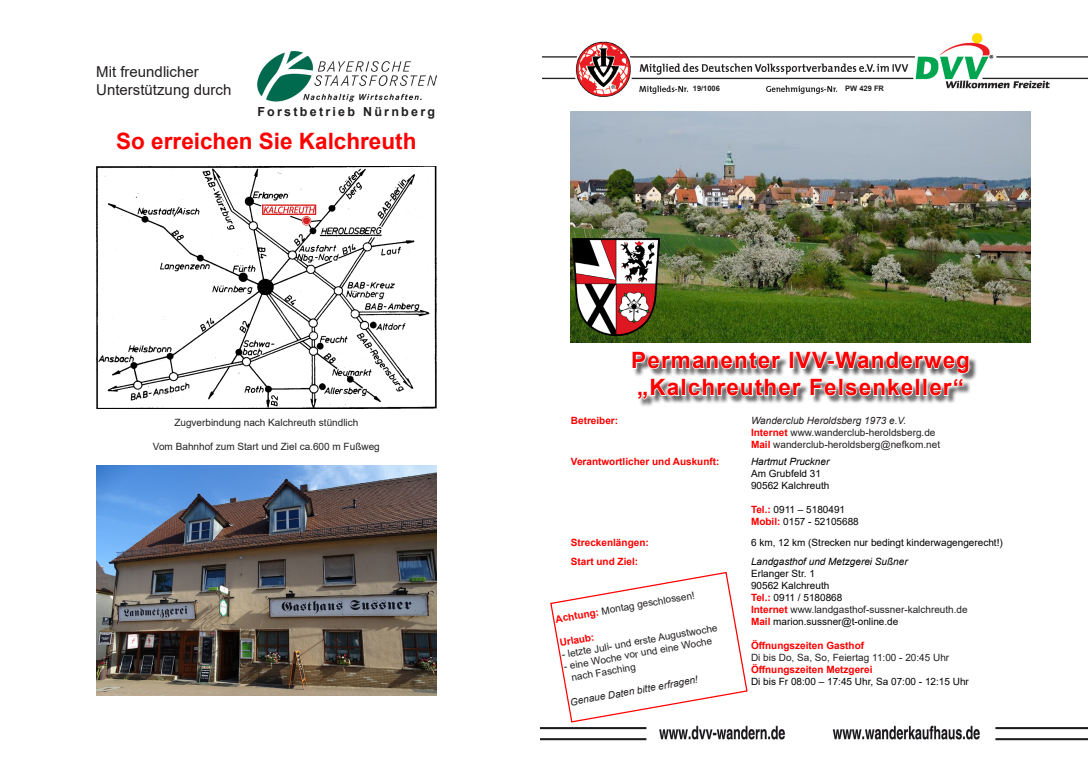
<style>
.page{position:relative;width:1088px;height:780px;background:#fff}
.page>*{position:absolute;margin:0;border:0;box-sizing:border-box;transform-origin:0 0}
.PermWW_Kalchreuth{font:700 22.5px "Arial";letter-spacing:.05em;color:#f00}
.PermWW_Kalchreuth-2{font:700 22.5px "Arial";color:#f00}
.t1{font:15px "Arial";color:#231f20}
.t2{font:700 12.5px "Arial";letter-spacing:.18em;color:#231f20}
.t3{font:10px/12px "Arial";color:#231f20}
.t4{font:10px/12px "Arial";color:#000}
.t5{font:700 10px "Arial";color:#f00}
.t6{font:italic 10px "Arial";color:#231f20}
.t7{font:italic 10px "Arial";color:#000}
.t8{font:700 7.5px "Arial";color:#231f20}
.s1{font-weight:700;color:#f00}
.s2{color:#231f20}
</style>
<div class="page">
<img style="left:542px;top:33px;width:546px;height:93px">
<div style="left:634px;top:352px;width:344px;height:56px;background:#231f20;opacity:.75"></div>
<svg style="left:634px;top:352px;width:336px;height:48px"></svg>
<img style="left:96px;top:166px;width:340px;height:242px">
<img style="left:541px;top:725px;width:547px;height:16px">
<img style="left:96px;top:465px;width:340px;height:230px">
<img style="left:571px;top:111px;width:459px;height:231px">
<img style="left:572px;top:238px;width:88px;height:98px">
<svg style="left:550px;top:571px;width:198px;height:152px"></svg>
<img style="left:257px;top:51px;width:179px;height:51px">
<p class="t1" style="left:96px;top:61px;width:104px">Mit freundlicher</p>
<p class="t1" style="left:96px;top:79px;width:137px">Unterstützung durch</p>
<p class="t2" style="left:257px;top:102px;width:179px">Forstbetrieb Nürnberg</p>
<p class="PermWW_Kalchreuth-2" style="left:116px;top:125px;width:302px">So erreichen Sie Kalchreuth</p>
<p class="t3" style="left:174px;top:416px;width:185px">Zugverbindung nach Kalchreuth stündlich</p>
<p class="t3" style="left:153px;top:440px;width:228px">Vom Bahnhof zum Start und Ziel ca.600 m Fußweg</p>
<p class="t8" style="left:693px;top:84px;width:29px">19/1006</p>
<p class="t8" style="left:845px;top:84px;width:40px">PW 429 FR</p>
<p class="PermWW_Kalchreuth" style="left:631px;top:344px;width:340px">Permanenter IVV-Wanderweg</p>
<p class="PermWW_Kalchreuth" style="left:637px;top:371px;width:328px">„Kalchreuther Felsenkeller“</p>
<p class="t5" style="left:571px;top:414px;width:49px">Betreiber:</p>
<p class="t6" style="left:751px;top:414px;width:157px">Wanderclub Heroldsberg 1973 e.V.</p>
<p class="t3" style="left:751px;top:427px;width:186px"><span class="s1">Internet</span> www.wanderclub-heroldsberg.de</p>
<p class="t3" style="left:751px;top:439px;width:191px"><span class="s1">Mail</span> wanderclub-heroldsberg@nefkom.net</p>
<p class="t5" style="left:571px;top:454px;width:150px">Verantwortlicher und Auskunft:</p>
<p class="t7" style="left:751px;top:454px;width:80px">Hartmut Pruckner</p>
<p class="t4" style="left:751px;top:467px;width:72px">Am Grubfeld 31</p>
<p class="t4" style="left:751px;top:479px;width:80px">90562 Kalchreuth</p>
<p class="t4" style="left:751px;top:503px;width:96px"><span class="s1">Tel.:</span> 0911 – 5180491</p>
<p class="t4" style="left:751px;top:515px;width:109px"><span class="s1">Mobil:</span> 0157 - 52105688</p>
<p class="t5" style="left:571px;top:535px;width:79px">Streckenlängen:</p>
<p class="t4" style="left:751px;top:536px;width:253px">6 km, 12 km (Strecken nur bedingt kinderwagengerecht!)</p>
<p class="t5" style="left:571px;top:554px;width:69px">Start und Ziel:</p>
<p class="t7" style="left:751px;top:555px;width:158px">Landgasthof und Metzgerei Sußner</p>
<p class="t4" style="left:751px;top:567px;width:65px">Erlanger Str. 1</p>
<p class="t4" style="left:751px;top:579px;width:80px">90562 Kalchreuth</p>
<p class="t4" style="left:751px;top:591px;width:93px"><span class="s1">Tel.:</span> 0911 / 5180868</p>
<p class="t3" style="left:751px;top:603px;width:218px"><span class="s1">Internet</span> www.landgasthof-sussner-kalchreuth.de</p>
<p class="t4" style="left:751px;top:615px;width:149px"><span class="s1">Mail</span> marion.sussner@t-online.de</p>
<p class="t5" style="left:751px;top:638px;width:115px">Öffnungszeiten Gasthof</p>
<p class="t4" style="left:751px;top:651px;width:219px"><span class="s2">Di bis Do, Sa, So, Feiertag 11:00 - 20:45 Uhr<br></span><span class="s1">Öffnungszeiten Metzgerei<br></span>Di bis Fr 08:00 – 17:45 Uhr, Sa 07:00 - 12:15 Uhr</p>
<p class="t3" style="left:554px;top:613px;width:143px;rotate:-10deg"><span class="s1">Achtung:</span> Montag geschlossen!</p>
<p class="t5" style="left:558px;top:636px;width:37px;rotate:-10deg">Urlaub:</p>
<p class="t3" style="left:561px;top:648px;width:159px;rotate:-10deg">- letzte Juli- und erste Augustwoche</p>
<p class="t3" style="left:568px;top:659px;width:146px;text-indent:-6px;rotate:-10deg">- eine Woche vor und eine Woche nach Fasching</p>
<p class="t6" style="left:569px;top:695px;width:131px;rotate:-10deg">Genaue Daten bitte erfragen!</p>
</div>
